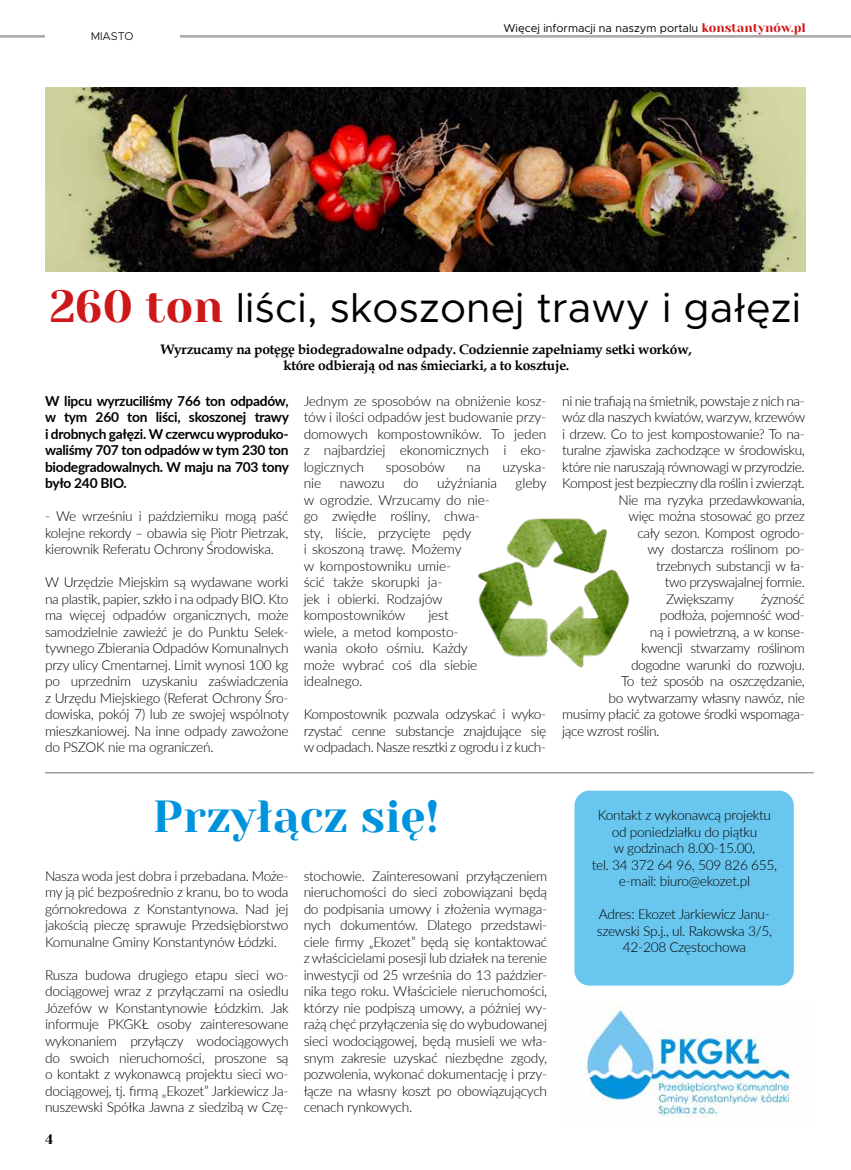
<style>
.page{position:relative;width:851px;height:1170px;background:#fff}
.page>*{position:absolute;margin:0;border:0;box-sizing:border-box;transform-origin:0 0}
.t1{font:45px "Yeseva One";color:#0093dd}
.t2{font:41.25px "Metropolis";color:#000}
.t3{font:300 13.75px/16.5px "Lato";letter-spacing:-.03em;color:#000;text-align:justify}
.t4{font:300 13.75px/16.5px "Lato";letter-spacing:-.01em;color:#000}
.t5{font:700 13.75px/16.5px "Lato";letter-spacing:-.02em;color:#000;text-align:justify}
.t6{font:700 13.75px/16.5px "Book Antiqua";letter-spacing:-.02em;color:#000;text-align:center}
.t7{font:13.75px "Yeseva One";color:#000}
.t8{font:11.25px "Metropolis";color:#000}
.t9{font:300 11.25px "Metropolis";color:#000}
.s1{font-family:"Yeseva One";font-size:12.5px;color:#cd1719}
.s2{font-family:"Yeseva One";font-size:45px;color:#cd1719}
</style>
<div class="page">
<hr style="left:0;top:35px;width:850px;height:3px;background:#a8a8a7">
<div style="left:574px;top:790px;width:219px;height:195px;background:#69c6ee;border-radius:15px"></div>
<div style="left:45px;top:31px;width:134px;height:11px;background:#fff"></div>
<img style="left:45px;top:88px;width:760px;height:184px">
<img style="left:478px;top:518px;width:152px;height:150px">
<hr style="left:45px;top:772px;width:768px;height:1px;background:#000">
<img style="left:577px;top:1003px;width:216px;height:115px">
<p class="t9" style="left:91px;top:29px;width:44px">MIASTO</p>
<p class="t8" style="left:503px;top:21px;width:304px">Więcej informacji na naszym portalu <span class="s1">konstantynów.pl</span></p>
<h2 class="t2" style="left:50px;top:282px;width:752px"><span class="s2">260 ton</span> liści, skoszonej trawy i gałęzi</h2>
<p class="t6" style="left:161px;top:341px;width:532px">Wyrzucamy na potęgę biodegradowalne odpady. Codziennie zapełniamy setki worków, które odbierają od nas śmieciarki, a to kosztuje.</p>
<p class="t5" style="left:45px;top:392px;width:245px">W lipcu wyrzuciliśmy 766 ton odpadów, w tym 260 ton liści, skoszonej trawy i drobnych gałęzi. W czerwcu wyproduko&shy;waliśmy 707 ton odpadów w tym 230 ton biodegradowalnych. W maju na 703 tony było 240 BIO.</p>
<p class="t3" style="left:45px;top:507px;width:245px">- We wrześniu i październiku mogą paść kolejne rekordy – obawia się Piotr Pietrzak, kierownik Referatu Ochrony Środowiska.</p>
<p class="t3" style="left:45px;top:573px;width:245px">W Urzędzie Miejskim są wydawane worki na plastik, papier, szkło i na odpady BIO. Kto ma więcej odpadów organicznych, może samodzielnie zawieźć je do Punktu Selek&shy;tywnego Zbierania Odpadów Komunalnych przy ulicy Cmentarnej. Limit wynosi 100 kg po uprzednim uzyskaniu zaświadczenia z Urzędu Miejskiego (Referat Ochrony Śro&shy;dowiska, pokój 7) lub ze swojej wspólnoty mieszkaniowej. Na inne odpady zawożone do PSZOK nie ma ograniczeń.</p>
<p class="t3" style="left:303px;top:392px;width:244px">Jednym ze sposobów na obniżenie kosz&shy;tów i ilości odpadów jest budowanie przy&shy;domowych kompostowników. To jeden z najbardziej ekonomicznych i eko&shy;logicznych</p>
<p class="t4" style="left:386px;top:458px;width:61px">sposobów</p>
<p class="t3" style="left:466px;top:458px;width:16px">na</p>
<p class="t3" style="left:502px;top:458px;width:45px">uzyska-</p>
<p class="t3" style="left:303px;top:474px;width:19px">nie</p>
<p class="t3" style="left:339px;top:474px;width:47px">nawozu</p>
<p class="t3" style="left:403px;top:474px;width:17px">do</p>
<p class="t4" style="left:437px;top:474px;width:61px">użyźniania</p>
<p class="t3" style="left:515px;top:474px;width:32px">gleby</p>
<p class="t4" style="left:303px;top:491px;width:188px">w ogrodzie. Wrzucamy do nie&shy;go zwiędłe rośliny, chwa&shy;sty, liście, przycięte pędy<br>i skoszoną trawę. Możemy<br>w kompostowniku umie-<br>ścić także skorupki ja-<br>jek i obierki. Rodzajów kompostowników</p>
<p class="t4" style="left:303px;top:606px;width:175px;text-indent:125px">jest wiele, a metod komposto&shy;wania około ośmiu. Każdy może wybrać coś dla siebie idealnego.</p>
<p class="t3" style="left:303px;top:705px;width:244px">Kompostownik pozwala odzyskać i wyko&shy;rzystać cenne substancje znajdujące się w odpadach. Nasze resztki z ogrodu i z kuch-</p>
<p class="t3" style="left:562px;top:392px;width:244px">ni nie trafiają na śmietnik, powstaje z nich na-</p>
<p class="t3" style="left:562px;top:408px;width:244px">wóz dla naszych kwiatów, warzyw, krzewów</p>
<p class="t3" style="left:562px;top:425px;width:244px">i drzew. Co to jest kompostowanie? To na-</p>
<p class="t3" style="left:562px;top:441px;width:244px">turalne zjawiska zachodzące w środowisku,</p>
<p class="t3" style="left:562px;top:458px;width:244px">które nie naruszają równowagi w przyrodzie.</p>
<p class="t3" style="left:562px;top:474px;width:244px">Kompost jest bezpieczny dla roślin i zwierząt.</p>
<p class="t3" style="left:618px;top:491px;width:188px">Nie ma ryzyka przedawkowania,</p>
<p class="t3" style="left:628px;top:507px;width:178px">więc można stosować go przez</p>
<p class="t3" style="left:637px;top:524px;width:169px">cały sezon. Kompost ogrodo-</p>
<p class="t3" style="left:647px;top:540px;width:159px">wy dostarcza roślinom po-</p>
<p class="t3" style="left:656px;top:557px;width:150px">trzebnych substancji w ła-</p>
<p class="t3" style="left:664px;top:573px;width:141px">two przyswajalnej formie.</p>
<p class="t3" style="left:666px;top:590px;width:69px">Zwiększamy</p>
<p class="t3" style="left:760px;top:590px;width:46px">żyzność</p>
<p class="t3" style="left:659px;top:606px;width:146px">podłoża, pojemność wod-</p>
<p class="t3" style="left:649px;top:623px;width:156px">ną i powietrzną, a w konse-</p>
<p class="t3" style="left:641px;top:639px;width:165px">kwencji stwarzamy roślinom</p>
<p class="t3" style="left:631px;top:656px;width:175px">dogodne warunki do rozwoju.</p>
<p class="t3" style="left:621px;top:672px;width:185px">To też sposób na oszczędzanie,</p>
<p class="t3" style="left:608px;top:689px;width:198px">bo wytwarzamy własny nawóz, nie</p>
<p class="t3" style="left:562px;top:705px;width:244px">musimy płacić za gotowe środki wspomaga-</p>
<p class="t3" style="left:562px;top:722px;width:99px">jące wzrost roślin.</p>
<h1 class="t1" style="left:153px;top:789px;width:288px">Przyłącz się!</h1>
<p class="t3" style="left:591px;top:806px;width:187px;text-align:center">Kontakt z wykonawcą projektu od poniedziałku do piątku<br>w godzinach 8.00-15.00,<br>tel. 34 372 64 96, 509 826 655, e-mail: biuro@ekozet.pl</p>
<p class="t3" style="left:596px;top:905px;width:177px;text-align:center">Adres: Ekozet Jarkiewicz Janu&shy;szewski Sp.j., ul. Rakowska 3/5,<br>42-208 Częstochowa</p>
<p class="t3" style="left:45px;top:867px;width:245px">Nasza woda jest dobra i przebadana. Może&shy;my ją pić bezpośrednio z kranu, bo to woda górnokredowa z Konstantynowa. Nad jej jakością pieczę sprawuje Przedsiębiorstwo Komunalne Gminy Konstantynów Łódzki.</p>
<p class="t3" style="left:45px;top:966px;width:245px">Rusza budowa drugiego etapu sieci wo&shy;dociągowej wraz z przyłączami na osiedlu Józefów w Konstantynowie Łódzkim. Jak informuje PKGKŁ osoby zainteresowane wykonaniem przyłączy wodociągowych do swoich nieruchomości, proszone są o kontakt z wykonawcą projektu sieci wo&shy;dociągowej, tj. firmą „Ekozet” Jarkiewicz Ja&shy;nuszewski Spółka Jawna z siedzibą w Czę-</p>
<p class="t3" style="left:303px;top:867px;width:245px">stochowie. Zainteresowani przyłączeniem nieruchomości do sieci zobowiązani będą do podpisania umowy i złożenia wymaga&shy;nych dokumentów. Dlatego przedstawi&shy;ciele firmy „Ekozet” będą się kontaktować z właścicielami posesji lub działek na terenie inwestycji od 25 września do 13 paździer&shy;nika tego roku. Właściciele nieruchomości, którzy nie podpiszą umowy, a później wy&shy;rażą chęć przyłączenia się do wybudowanej sieci wodociągowej, będą musieli we wła&shy;snym zakresie uzyskać niezbędne zgody, pozwolenia, wykonać dokumentację i przy&shy;łącze na własny koszt po obowiązujących cenach rynkowych.</p>
<p class="t7" style="left:45px;top:1130px;width:10px">4</p>
</div>
